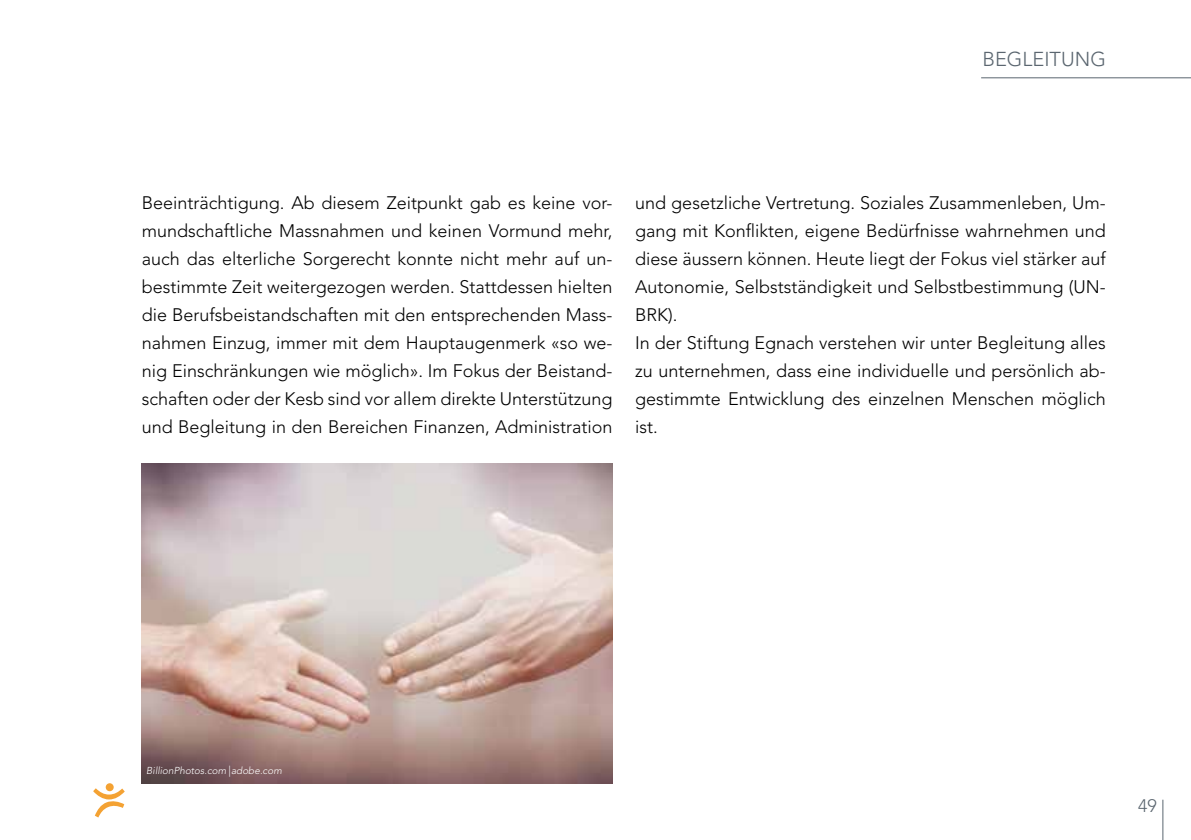
<style>
.page{position:relative;width:1191px;height:840px;background:#fff}
.page>*{position:absolute;margin:0;border:0;box-sizing:border-box;transform-origin:0 0}
.t1{font:300 20px "Avenir LT Std";color:#5b6670}
.t2{font:300 18px/28px "Avenir LT Std";color:#000;text-align:justify}
.t3{font:300 18px "Avenir LT Std";color:#5b6670}
.t4{font:italic 300 10px "Avenir LT Std";color:#fff}
</style>
<div class="page">
<svg style="left:93px;top:787px;width:32px;height:30px"></svg>
<svg style="left:106px;top:782px;width:8px;height:8px"></svg>
<hr style="left:1162px;top:799px;width:1px;height:40px;background:#5b6670">
<hr style="left:981px;top:77px;width:210px;height:1px;background:#5b6670">
<img style="left:142px;top:463px;width:470px;height:319px">
<p class="t1" style="left:982px;top:48px;width:125px">BEGLEITUNG</p>
<p class="t2" style="left:142px;top:189px;width:472px">Beeinträchtigung. Ab diesem Zeitpunkt gab es keine vor&shy;mundschaftliche Massnahmen und keinen Vormund mehr, auch das elterliche Sorgerecht konnte nicht mehr auf un&shy;bestimmte Zeit weitergezogen werden. Stattdessen hielten die Berufsbeistandschaften mit den entsprechenden Mass&shy;nahmen Einzug, immer mit dem Hauptaugenmerk «so we&shy;nig Einschränkungen wie möglich». Im Fokus der Beistand&shy;schaften oder der Kesb sind vor allem direkte Unterstützung und Begleitung in den Bereichen Finanzen, Administration</p>
<p class="t2" style="left:635px;top:189px;width:472px;text-align:left">und gesetzliche Vertretung. Soziales Zusammenleben, Um&shy;gang mit Konflikten, eigene Bedürfnisse wahrnehmen und diese äussern können. Heute liegt der Fokus viel stärker auf Autonomie, Selbstständigkeit und Selbstbestimmung (UN-BRK).<br>In der Stiftung Egnach verstehen wir unter Begleitung alles zu unternehmen, dass eine individuelle und persönlich ab&shy;gestimmte Entwicklung des einzelnen Menschen möglich ist.</p>
<p class="t4" style="left:146px;top:764px;width:137px">BillionPhotos.com|adobe.com</p>
<p class="t3" style="left:1138px;top:794px;width:20px">49</p>
</div>
